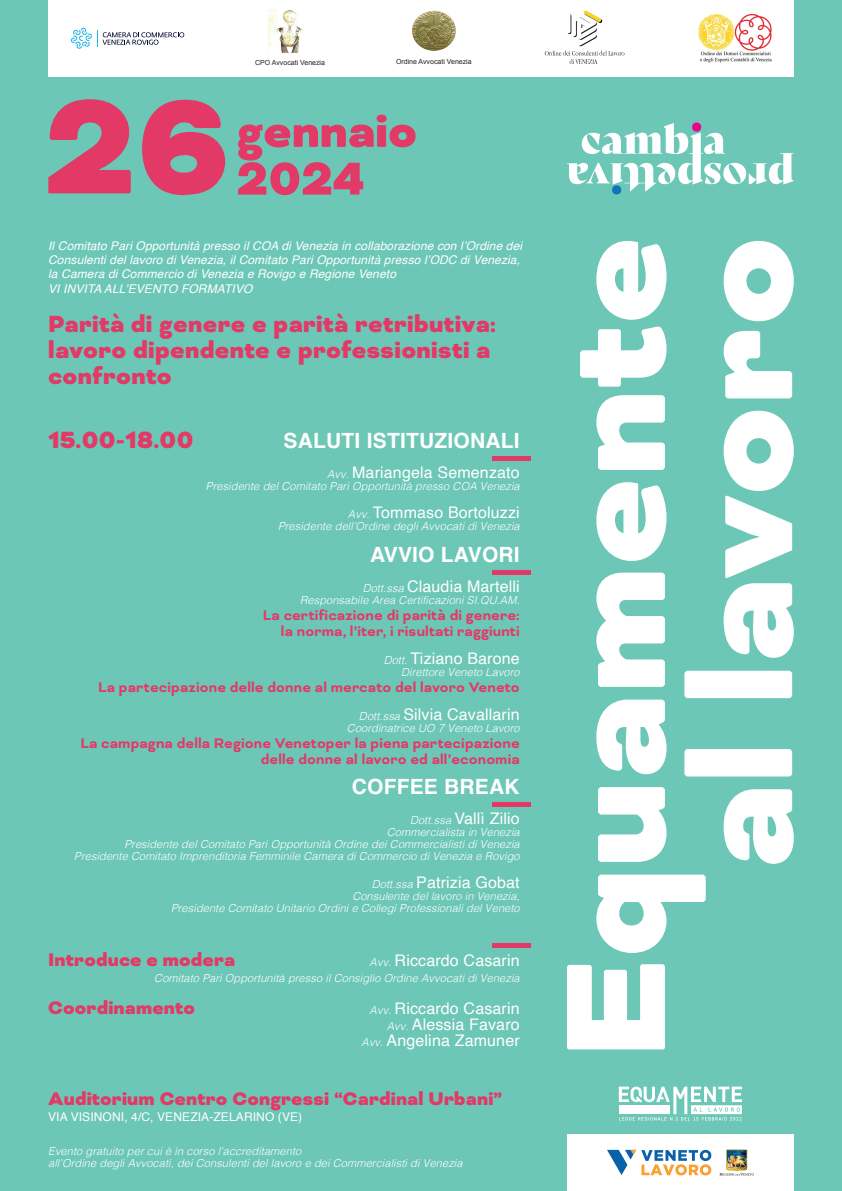
<style>
.page{position:relative;width:842px;height:1191px;background:#6cc7b6}
.page>*{position:absolute;margin:0;border:0;box-sizing:border-box;transform-origin:0 0}
.t1{font:900 154px "Bicyclette";color:#e23967}
.t2{font:900 53px "Bicyclette";color:#e23967}
.t3{font:900 27px/26px "Bicyclette";letter-spacing:.015em;color:#e23967}
.t4{font:900 21px "Bicyclette";letter-spacing:.01em;color:#e23967}
.t5{font:700 21px "Helvetica";letter-spacing:.01em;color:#fff}
.t6{font:16px/16px "Helvetica";letter-spacing:.01em;color:#fff;text-align:right}
.t7{font:700 16px/16px "Bicyclette";letter-spacing:.01em;color:#e23967;text-align:right}
.t8{font:italic 12px/14.4px "Helvetica";letter-spacing:.01em;color:#fff}
.t9{font:12px "Helvetica";letter-spacing:.01em;color:#fff}
.t10{font:italic 300 11px/12px "Helvetica";letter-spacing:.01em;color:#fff;text-align:right}
.t11{font:7px "Arial";color:#231f20}
.s1{font-weight:300;font-style:italic;font-size:11px}
</style>
<div class="page">
<svg style="left:567px;top:123px;width:227px;height:69px"></svg>
<div style="left:692px;top:122px;width:9px;height:10px;background:#ed028c;border-radius:50%"></div>
<div style="left:612px;top:185px;width:9px;height:9px;background:#1074bc;border-radius:50%"></div>
<div style="left:492px;top:456px;width:38px;height:5px;background:#e23967"></div>
<hr style="left:492px;top:570px;width:38px;height:4px;background:#e23967">
<div style="left:492px;top:802px;width:38px;height:5px;background:#e23967"></div>
<div style="left:492px;top:943px;width:38px;height:5px;background:#e23967"></div>
<svg style="left:567px;top:964px;width:98px;height:85px"></svg>
<svg style="left:596px;top:874px;width:110px;height:79px"></svg>
<svg style="left:598px;top:787px;width:68px;height:75px"></svg>
<svg style="left:596px;top:699px;width:70px;height:75px"></svg>
<svg style="left:596px;top:572px;width:69px;height:115px"></svg>
<svg style="left:596px;top:482px;width:70px;height:79px"></svg>
<svg style="left:596px;top:395px;width:69px;height:75px"></svg>
<svg style="left:580px;top:326px;width:86px;height:61px"></svg>
<svg style="left:596px;top:241px;width:70px;height:79px"></svg>
<svg style="left:724px;top:789px;width:70px;height:75px"></svg>
<div style="left:684px;top:749px;width:108px;height:27px;background:#fff;border-radius:3px"></div>
<div style="left:684px;top:670px;width:108px;height:28px;background:#fff;border-radius:3px"></div>
<svg style="left:724px;top:411px;width:70px;height:247px"></svg>
<svg style="left:724px;top:331px;width:68px;height:67px"></svg>
<svg style="left:724px;top:241px;width:70px;height:80px"></svg>
<div style="left:567px;top:1134px;width:227px;height:57px;background:#fff"></div>
<svg style="left:619px;top:1086px;width:123px;height:35px"></svg>
<svg style="left:607px;top:1149px;width:104px;height:26px"></svg>
<svg style="left:720px;top:1149px;width:34px;height:26px"></svg>
<div style="left:48px;top:0;width:746px;height:77px;background:#fff"></div>
<img style="left:544px;top:10px;width:81px;height:54px">
<img style="left:699px;top:14px;width:72px;height:48px">
<img style="left:269px;top:10px;width:33px;height:42px">
<img style="left:412px;top:11px;width:44px;height:40px">
<svg style="left:71px;top:27px;width:113px;height:22px"></svg>
<p class="t11" style="left:255px;top:57px;width:71px">CPO Avvocati Venezia</p>
<p class="t11" style="left:396px;top:57px;width:77px">Ordine Avvocati Venezia</p>
<h1 class="t1" style="left:44px;top:56px;width:188px">26</h1>
<h2 class="t2" style="left:237px;top:99px;width:182px">gennaio</h2>
<h2 class="t2" style="left:237px;top:147px;width:129px">2024</h2>
<p class="t8" style="left:48px;top:238px;width:475px">Il Comitato Pari Opportunità presso il COA di Venezia in collaborazione con l’Ordine dei Consulenti del lavoro di Venezia, il Comitato Pari Opportunità presso l’ODC di Venezia, la Camera di Commercio di Venezia e Rovigo e Regione Veneto<br>VI INVITA ALL’EVENTO FORMATIVO</p>
<h3 class="t3" style="left:48px;top:311px;width:449px">Parità di genere e parità retributiva: lavoro dipendente e professionisti a confronto</h3>
<h3 class="t3" style="left:48px;top:427px;width:147px">15.00-18.00</h3>
<h3 class="t5" style="left:284px;top:427px;width:238px">SALUTI ISTITUZIONALI</h3>
<h3 class="t6" style="left:327px;top:464px;width:194px"><span class="s1">Avv.</span> Mariangela Semenzato</h3>
<p class="t10" style="left:206px;top:479px;width:315px">Presidente del Comitato Pari Opportunità presso COA Venezia</p>
<h3 class="t6" style="left:348px;top:504px;width:173px"><span class="s1">Avv.</span> Tommaso Bortoluzzi</h3>
<p class="t10" style="left:278px;top:519px;width:243px">Presidente dell’Ordine degli Avvocati di Venezia</p>
<h3 class="t5" style="left:370px;top:541px;width:151px">AVVIO LAVORI</h3>
<h3 class="t6" style="left:363px;top:578px;width:159px"><span class="s1">Dott.ssa</span> Claudia Martelli</h3>
<p class="t10" style="left:300px;top:593px;width:221px">Responsabile Area Certificazioni SI.QU.AM.</p>
<h3 class="t7" style="left:263px;top:607px;width:258px">La certificazione di parità di genere: la norma, l’iter, i risultati raggiunti</h3>
<h3 class="t6" style="left:384px;top:650px;width:138px"><span class="s1">Dott.</span> Tiziano Barone</h3>
<p class="t10" style="left:401px;top:665px;width:120px">Direttore Veneto Lavoro</p>
<h3 class="t7" style="left:98px;top:679px;width:423px">La partecipazione delle donne al mercato del lavoro Veneto</h3>
<h3 class="t6" style="left:359px;top:706px;width:162px"><span class="s1">Dott.ssa</span> Silvia Cavallarin</h3>
<p class="t10" style="left:347px;top:721px;width:174px">Coordinatrice UO 7 Veneto Lavoro</p>
<h3 class="t7" style="left:80px;top:735px;width:441px">La campagna della Regione Venetoper la piena partecipazione delle donne al lavoro ed all’economia</h3>
<h3 class="t5" style="left:352px;top:773px;width:169px">COFFEE BREAK</h3>
<h3 class="t6" style="left:410px;top:810px;width:111px"><span class="s1">Dott.ssa</span> Vallì Zilio</h3>
<p class="t10" style="left:74px;top:825px;width:447px">Commercialista in Venezia<br>Presidente del Comitato Pari Opportunità Ordine dei Commercialisti di Venezia<br>Presidente Comitato Imprenditoria Femminile Camera di Commercio di Venezia e Rovigo</p>
<h3 class="t6" style="left:372px;top:874px;width:149px"><span class="s1">Dott.ssa</span> Patrizia Gobat</h3>
<p class="t10" style="left:171px;top:889px;width:350px">Consulente del lavoro in Venezia,<br>Presidente Comitato Unitario Ordini e Collegi Professionali del Veneto</p>
<h3 class="t4" style="left:48px;top:947px;width:188px">Introduce e modera</h3>
<h3 class="t6" style="left:370px;top:952px;width:152px"><span class="s1">Avv.</span> Riccardo Casarin</h3>
<p class="t10" style="left:154px;top:971px;width:367px">Comitato Pari Opportunità presso il Consiglio Ordine Avvocati di Venezia</p>
<h3 class="t4" style="left:48px;top:995px;width:148px">Coordinamento</h3>
<h3 class="t6" style="left:362px;top:1000px;width:160px"><span class="s1">Avv.</span> Riccardo Casarin<br><span class="s1">Avv.</span> Alessia Favaro<br><span class="s1">Avv.</span> Angelina Zamuner</h3>
<h3 class="t4" style="left:48px;top:1086px;width:456px">Auditorium Centro Congressi “Cardinal Urbani”</h3>
<p class="t9" style="left:48px;top:1107px;width:256px">VIA VISINONI, 4/C, VENEZIA-ZELARINO (VE)</p>
<p class="t10" style="left:48px;top:1144px;width:416px;text-align:left">Evento gratuito per cui è in corso l’accreditamento<br>all’Ordine degli Avvocati, dei Consulenti del lavoro e dei Commercialisti di Venezia</p>
</div>
